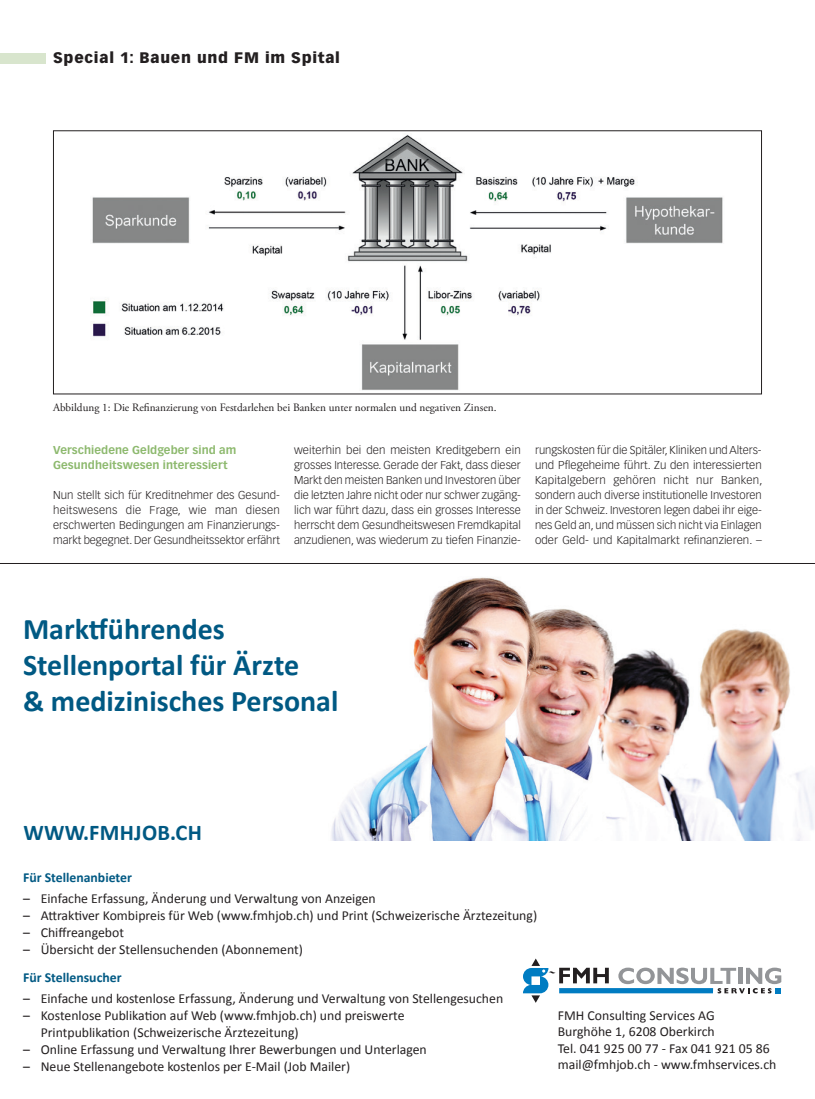
<style>
.page{position:relative;width:815px;height:1099px;background:#fff}
.page>*{position:absolute;margin:0;border:0;box-sizing:border-box;transform-origin:0 0}
.t1{font:700 30px/36px "Calibri";color:#005983}
.t2{font:700 22.5px "Calibri";letter-spacing:.015em;color:#005983}
.t3{font:900 15px "Vectora LT Std";letter-spacing:.05em;color:#231f20}
.t4{font:13.75px/16.5px "Calibri";color:#231f20}
.t5{font:700 13.75px "Calibri";color:#005983}
.t6{font:300 11.25px/15px "Vectora LT Std";color:#231f20;text-align:justify}
.t7{font:11.25px "Adobe Garamond Pro";color:#231f20}
.t8{font:700 11.25px/15px "Vectora LT Std";letter-spacing:.005em;color:#8db96e}
</style>
<div class="page">
<div style="left:0;top:53px;width:45px;height:10px;background:#d8e5cd"></div>
<img style="left:92px;top:134px;width:631px;height:257px">
<img style="left:331px;top:577px;width:484px;height:263px">
<div style="left:559px;top:988px;width:154px;height:5px;background:#007cc2"></div>
<svg style="left:523px;top:958px;width:86px;height:44px"></svg>
<svg style="left:618px;top:967px;width:163px;height:26px"></svg>
<hr style="left:0;top:563px;width:815px;height:1px;background:#231f20">
<h3 class="t3" style="left:53px;top:49px;width:288px">Special 1: Bauen und FM im Spital</h3>
<p class="t7" style="left:53px;top:400px;width:445px">Abbildung 1: Die Refinanzierung von Festdarlehen bei Banken unter normalen und negativen Zinsen.</p>
<p class="t8" style="left:53px;top:443px;width:185px">Verschiedene Geldgeber sind am<br>Gesundheitswesen interessiert</p>
<p class="t6" style="left:53px;top:488px;width:228px">Nun stellt sich für Kreditnehmer des Gesund&shy;heitswesens die Frage, wie man diesen erschwerten Bedingungen am Finanzierungs&shy;markt begegnet. Der Gesundheitssektor erfährt</p>
<p class="t6" style="left:294px;top:443px;width:228px">weiterhin bei den meisten Kreditgebern ein grosses Interesse. Gerade der Fakt, dass dieser Markt den meisten Banken und Investoren über die letzten Jahre nicht oder nur schwer zugäng&shy;lich war führt dazu, dass ein grosses Interesse herrscht dem Gesundheitswesen Fremdkapital anzudienen, was wiederum zu tiefen Finanzie-</p>
<p class="t6" style="left:535px;top:443px;width:229px;text-align:left">rungskosten für die Spitäler, Kliniken und Alters&shy;und Pflegeheime führt. Zu den interessierten Kapitalgebern gehören nicht nur Banken, sondern auch diverse institutionelle Investoren in der Schweiz. Investoren legen dabei ihr eige&shy;nes Geld an, und müssen sich nicht via Einlagen oder Geld- und Kapitalmarkt refinanzieren. –</p>
<h1 class="t1" style="left:23px;top:610px;width:317px">Marktführendes<br>Stellenportal für Ärzte<br>&amp; medizinisches Personal</h1>
<h2 class="t2" style="left:23px;top:817px;width:180px">www.FMhjob.ch</h2>
<p class="t5" style="left:23px;top:868px;width:110px">Für Stellenanbieter</p>
<p class="t4" style="left:23px;top:890px;width:354px">– Einfache Erfassung, Änderung und Verwaltung von Anzeigen</p>
<p class="t4" style="left:23px;top:907px;width:516px">– Attraktiver Kombipreis für Web (www.fmhjob.ch) und Print (Schweizerische Ärztezeitung)</p>
<p class="t4" style="left:23px;top:924px;width:102px">– Chiffreangebot</p>
<p class="t4" style="left:23px;top:941px;width:281px">– Übersicht der Stellensuchenden (Abonnement)</p>
<p class="t5" style="left:23px;top:968px;width:100px">Für Stellensucher</p>
<p class="t4" style="left:23px;top:990px;width:482px">– Einfache und kostenlose Erfassung, Änderung und Verwaltung von Stellengesuchen</p>
<p class="t4" style="left:41px;top:1007px;width:365px;text-indent:-18px">– Kostenlose Publikation auf Web (www.fmhjob.ch) und preiswerte<br>Printpublikation (Schweizerische Ärztezeitung)</p>
<p class="t4" style="left:23px;top:1040px;width:405px">– Online Erfassung und Verwaltung Ihrer Bewerbungen und Unterlagen</p>
<p class="t4" style="left:23px;top:1057px;width:329px">– Neue Stellenangebote kostenlos per E-Mail (Job Mailer)</p>
<p class="t4" style="left:558px;top:1007px;width:220px">FMH Consulting Services AG<br>Burghöhe 1, 6208 Oberkirch<br>Tel. 041 925 00 77 - Fax 041 921 05 86 mail@fmhjob.ch - www.fmhservices.ch</p>
</div>
